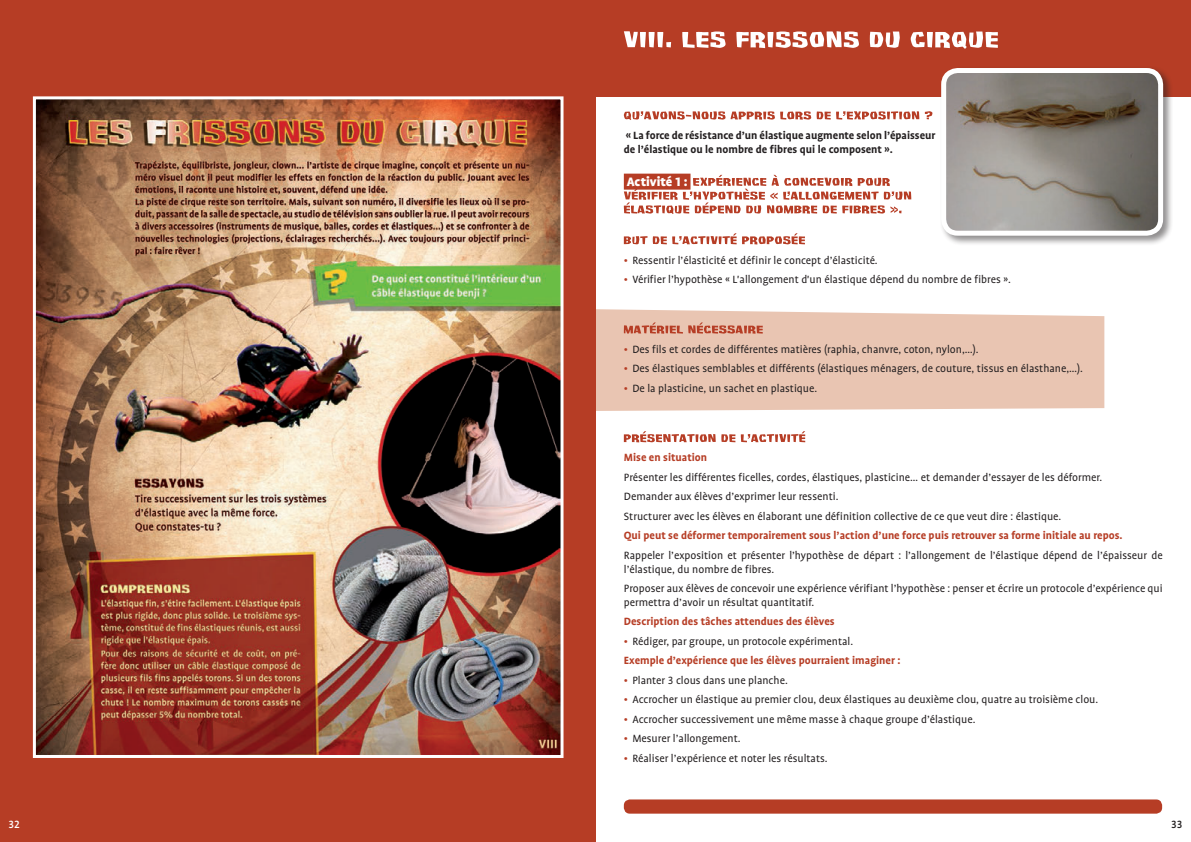
<style>
.page{position:relative;width:1191px;height:842px;background:#fff}
.page>*{position:absolute;margin:0;border:0;box-sizing:border-box;transform-origin:0 0}
.t1{font:900 14px "Profile OT";color:#fff}
.t2{font:12px/19.5px "Profile OT";color:#231f20}
.t3{font:700 12px/19.5px "Profile OT";color:#b63d25}
.t4{font:700 12px/13.8px "Profile OT";color:#231f20}
.t5{font:500 12px "Profile OT";color:#fff}
.t6{font:500 12px "Profile OT";color:#231f20}
.s1{color:#b63d25}
.s2{font-weight:400}
.s3{font-weight:400;color:#231f20}
</style>
<div class="page">
<div style="left:624px;top:799px;width:538px;height:15px;background:#b63d25;border-radius:6px"></div>
<div style="left:595px;top:309px;width:509px;height:102px;background:#e9c5b2"></div>
<div style="left:595px;top:0;width:596px;height:96px;background:#b63d25"></div>
<div style="left:0;top:0;width:595px;height:842px;background:#b63d25"></div>
<img style="left:32px;top:96px;width:532px;height:662px">
<div style="left:624px;top:174px;width:66px;height:16px;background:#b63d25"></div>
<svg style="left:624px;top:31px;width:373px;height:18px"></svg>
<svg style="left:624px;top:111px;width:308px;height:9px"></svg>
<svg style="left:624px;top:175px;width:287px;height:39px"></svg>
<svg style="left:624px;top:233px;width:181px;height:11px"></svg>
<svg style="left:624px;top:322px;width:138px;height:12px;background:#d48e79"></svg>
<svg style="left:624px;top:431px;width:181px;height:11px"></svg>
<div style="left:939px;top:66px;width:234px;height:180px;background:#231f20;opacity:.5"></div>
<img style="left:943px;top:71px;width:217px;height:162px">
<div style="left:941px;top:68px;width:222px;height:168px;border:5px solid #fff;border-radius:14px"></div>
<p class="t4" style="left:624px;top:128px;width:313px">« La force de résistance d’un élastique augmente selon l’épaisseur de l’élastique ou le nombre de fibres qui le composent ».</p>
<p class="t1" style="left:627px;top:173px;width:62px">Activité 1 :</p>
<p class="t2" style="left:624px;top:250px;width:255px"><span class="s1">•</span> Ressentir l’élasticité et définir le concept d’élasticité.</p>
<p class="t2" style="left:624px;top:270px;width:388px"><span class="s1">•</span> Vérifier l’hypothèse « L'allongement d'un élastique dépend du nombre de fibres ».</p>
<p class="t2" style="left:624px;top:340px;width:356px"><span class="s1">•</span> Des fils et cordes de différentes matières (raphia, chanvre, coton, nylon,…).</p>
<p class="t2" style="left:624px;top:359px;width:461px"><span class="s1">•</span> Des élastiques semblables et différents (élastiques ménagers, de couture, tissus en élasthane,…).</p>
<p class="t2" style="left:624px;top:378px;width:195px"><span class="s1">•</span> De la plasticine, un sachet en plastique.</p>
<p class="t3" style="left:624px;top:448px;width:85px">Mise en situation</p>
<p class="t2" style="left:624px;top:468px;width:480px">Présenter les différentes ficelles, cordes, élastiques, plasticine… et demander d’essayer de les déformer.<br>Demander aux élèves d’exprimer leur ressenti.<br>Structurer avec les élèves en élaborant une définition collective de ce que veut dire : élastique.</p>
<p class="t3" style="left:624px;top:526px;width:500px">Qui peut se déformer temporairement sous l’action d’une force puis retrouver sa forme initiale au repos.</p>
<p class="t2" style="left:624px;top:548px;width:540px;line-height:13.8px">Rappeler l’exposition et présenter l’hypothèse de départ : l’allongement de l’élastique dépend de l’épaisseur de l’élastique, du nombre de fibres.</p>
<p class="t2" style="left:624px;top:582px;width:540px;line-height:13.8px">Proposer aux élèves de concevoir une expérience vérifiant l’hypothèse : penser et écrire un protocole d’expérience qui permettra d’avoir un résultat quantitatif.</p>
<p class="t3" style="left:624px;top:612px;width:212px">Description des tâches attendues des élèves</p>
<p class="t3" style="left:624px;top:632px;width:278px"><span class="s2">•</span> <span class="s3">Rédiger, par groupe, un protocole expérimental.<br></span>Exemple d’expérience que les élèves pourraient imaginer :</p>
<p class="t2" style="left:624px;top:670px;width:165px"><span class="s1">•</span> Planter 3 clous dans une planche.</p>
<p class="t2" style="left:624px;top:690px;width:476px"><span class="s1">•</span> Accrocher un élastique au premier clou, deux élastiques au deuxième clou, quatre au troisième clou.</p>
<p class="t2" style="left:624px;top:709px;width:353px"><span class="s1">•</span> Accrocher successivement une même masse à chaque groupe d’élastique.</p>
<p class="t2" style="left:624px;top:729px;width:118px"><span class="s1">•</span> Mesurer l’allongement.</p>
<p class="t2" style="left:624px;top:748px;width:205px"><span class="s1">•</span> Réaliser l’expérience et noter les résultats.</p>
<p class="t5" style="left:8px;top:817px;width:13px">32</p>
<p class="t6" style="left:1171px;top:817px;width:13px">33</p>
</div>
